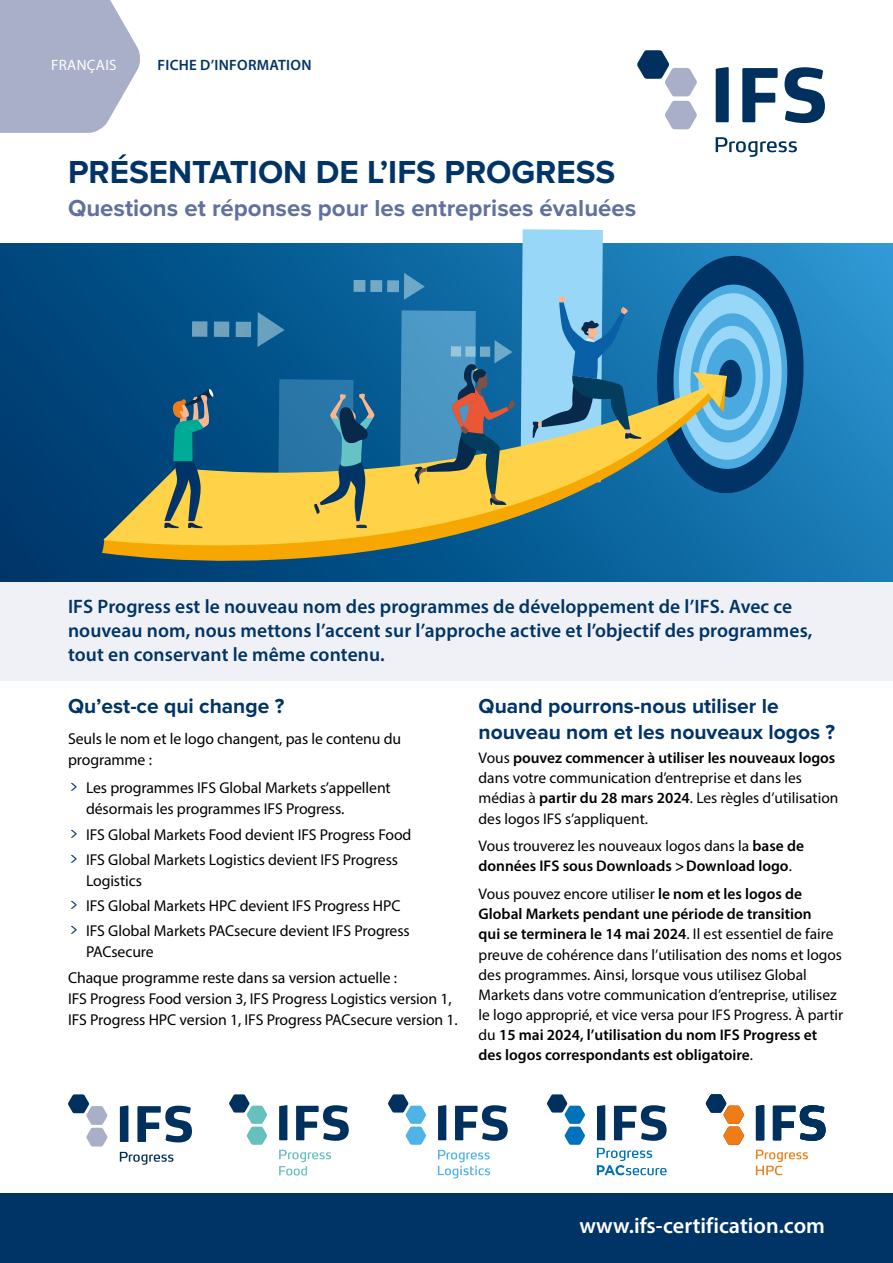
<style>
.page{position:relative;width:893px;height:1263px;background:#fff}
.page>*{position:absolute;margin:0;border:0;box-sizing:border-box;transform-origin:0 0}
.t1{font:700 33px "Proxima Nova";color:#003467}
.t2{font:700 24px "Proxima Nova";color:#60719d}
.t3{font:600 22.2px "Myriad Pro";color:#fff}
.t4{font:700 21px/25.5px "Proxima Nova";color:#003467}
.t5{font:600 19.5px/24px "Myriad Pro";letter-spacing:.005em;color:#003467}
.t6{font:15.75px/25.2px "Myriad Pro";letter-spacing:-.005em;color:#000}
.t7{font:15.45px/20.1px "Myriad Pro";color:#000}
.t8{font:600 15.45px/20.1px "Myriad Pro";color:#000}
.t9{font:600 15px "Myriad Pro";letter-spacing:.02em;color:#003467}
.t10{font:15px "Myriad Pro";letter-spacing:.02em;color:#fff}
.s1{font-weight:600}
.s2{font-weight:400}
.s3{font-family:"Neo Sans W1 G";color:#003467}
</style>
<div class="page">
<div style="left:0;top:508px;width:893px;height:172px;background:#f0f1f7"></div>
<div style="left:0;top:1194px;width:893px;height:69px;background:#003467"></div>
<svg style="left:0;top:0;width:140px;height:133px;background:#b2b7cd"></svg>
<svg style="left:716px;top:67px;width:109px;height:56px"></svg>
<svg style="left:637px;top:50px;width:60px;height:79px"></svg>
<svg style="left:716px;top:137px;width:81px;height:20px"></svg>
<svg style="left:597px;top:1105px;width:70px;height:36px"></svg>
<svg style="left:547px;top:1094px;width:38px;height:51px"></svg>
<svg style="left:597px;top:1148px;width:70px;height:27px"></svg>
<svg style="left:438px;top:1105px;width:70px;height:36px"></svg>
<svg style="left:388px;top:1094px;width:38px;height:51px"></svg>
<svg style="left:438px;top:1150px;width:52px;height:28px"></svg>
<svg style="left:279px;top:1105px;width:70px;height:36px"></svg>
<svg style="left:229px;top:1094px;width:38px;height:51px"></svg>
<svg style="left:279px;top:1150px;width:52px;height:25px"></svg>
<svg style="left:756px;top:1105px;width:69px;height:36px"></svg>
<svg style="left:705px;top:1094px;width:39px;height:51px"></svg>
<svg style="left:756px;top:1150px;width:52px;height:25px"></svg>
<svg style="left:120px;top:1105px;width:72px;height:37px"></svg>
<svg style="left:68px;top:1094px;width:40px;height:52px"></svg>
<svg style="left:120px;top:1152px;width:53px;height:13px"></svg>
<svg style="left:0;top:243px;width:893px;height:338px;background:#0d6097"></svg>
<svg style="left:654px;top:254px;width:153px;height:241px;background:#3783b5"></svg>
<svg style="left:103px;top:372px;width:624px;height:210px;background:#3f707a"></svg>
<div style="left:192px;top:321px;width:15px;height:16px;background:#72a2ba"></div>
<div style="left:214px;top:321px;width:15px;height:16px;background:#6fa2bb"></div>
<div style="left:236px;top:322px;width:15px;height:15px;background:#6ca1bd"></div>
<svg style="left:257px;top:229px;width:384px;height:314px;background:#5f8f96"></svg>
<svg style="left:164px;top:389px;width:50px;height:139px;background:#537a6c"></svg>
<p class="t10" style="left:51px;top:56px;width:67px">FRANÇAIS</p>
<p class="t9" style="left:157px;top:56px;width:156px">FICHE D’INFORMATION</p>
<h1 class="t1" style="left:68px;top:152px;width:549px">PRÉSENTATION DE L’IFS PROGRESS</h1>
<h2 class="t2" style="left:68px;top:194px;width:570px">Questions et réponses pour les entreprises évaluées</h2>
<p class="t5" style="left:68px;top:594px;width:746px">IFS Progress est le nouveau nom des programmes de développement de l’IFS. Avec ce nouveau nom, nous mettons l’accent sur l’approche active et l’objectif des programmes, tout en conservant le même contenu.</p>
<h3 class="t4" style="left:479px;top:694px;width:358px">Quand pourrons-nous utiliser le nouveau nom et les nouveaux logos ?</h3>
<p class="t7" style="left:479px;top:748px;width:361px">Vous <span class="s1">pouvez commencer à utiliser les nouveaux logos </span>dans votre communication d’entreprise et dans les médias à <span class="s1">partir du 28 mars 2024</span>. Les règles d’utilisation des logos IFS s’appliquent.</p>
<p class="t8" style="left:479px;top:836px;width:327px"><span class="s2">Vous trouverez les nouveaux logos dans la</span> base de données IFS sous Downloads &gt;Download logo<span class="s2">.</span></p>
<p class="t7" style="left:479px;top:884px;width:366px">Vous pouvez encore utiliser <span class="s1">le nom et les logos de Global Markets pendant une période de transition<br>qui se terminera le 14 mai 2024</span>. Il est essentiel de faire preuve de cohérence dans l’utilisation des noms et logos des programmes. Ainsi, lorsque vous utilisez Global Markets dans votre communication d’entreprise, utilisez le logo approprié, et vice versa pour IFS Progress. À partir du <span class="s1">15 mai 2024, l’utilisation du nom IFS Progress et des logos correspondants est obligatoire</span>.</p>
<h3 class="t4" style="left:68px;top:694px;width:218px">Qu’est-ce qui change ?</h3>
<p class="t6" style="left:68px;top:728px;width:335px;line-height:21px">Seuls le nom et le logo changent, pas le contenu du programme :</p>
<p class="t6" style="left:86px;top:777px;width:306px;line-height:21px;text-indent:-17px"><span class="s3">&gt;</span> Les programmes IFS Global Markets s’appellent désormais les programmes IFS Progress.</p>
<p class="t6" style="left:69px;top:821px;width:344px"><span class="s3">&gt;</span> IFS Global Markets Food devient IFS Progress Food <span class="s3">&gt;</span> IFS Global Markets Logistics devient IFS Progress</p>
<p class="t6" style="left:69px;top:868px;width:342px;text-indent:17px">Logistics<br><span class="s3">&gt;</span> IFS Global Markets HPC devient IFS Progress HPC <span class="s3">&gt;</span> IFS Global Markets PACsecure devient IFS Progress</p>
<p class="t6" style="left:68px;top:939px;width:331px;text-indent:18px">PACsecure<br>Chaque programme reste dans sa version actuelle :</p>
<p class="t6" style="left:68px;top:987px;width:391px;line-height:21px">IFS Progress Food version 3, IFS Progress Logistics version 1,<br>IFS Progress HPC version 1, IFS Progress PACsecure version 1.</p>
<h3 class="t3" style="left:579px;top:1211px;width:247px">www.ifs-certification.com</h3>
</div>
